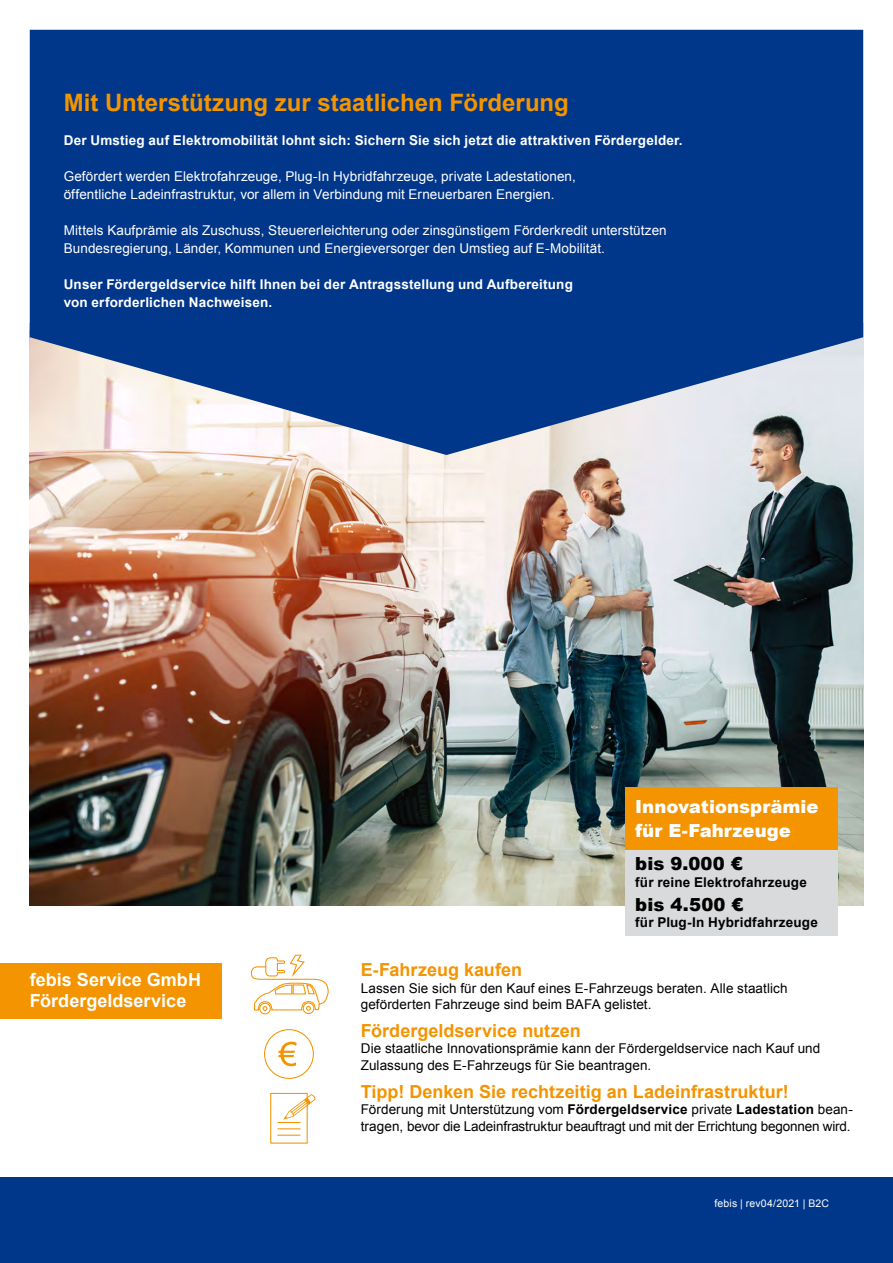
<style>
.page{position:relative;width:893px;height:1263px;background:#fff}
.page>*{position:absolute;margin:0;border:0;box-sizing:border-box;transform-origin:0 0}
.t1{font:700 24px "Arial";color:#f39400}
.t2{font:700 18px "Arial";color:#f39400}
.t3{font:700 18px/21.6px "Arial";color:#fff}
.t4{font:900 18px/24px "Arial";letter-spacing:.005em;color:#fff}
.t5{font:900 18px "Arial";letter-spacing:.005em;color:#000}
.t6{font:13.5px/16.2px "Arial";letter-spacing:.005em;color:#000}
.t7{font:13.5px/18px "Arial";letter-spacing:.005em;color:#fff}
.t8{font:700 13.5px/18px "Arial";letter-spacing:.015em;color:#fff}
.t9{font:700 13.5px "Arial";letter-spacing:.01em;color:#000}
.t10{font:10.5px "Arial";letter-spacing:.015em;color:#fff}
.s1{font-weight:700}
</style>
<div class="page">
<img style="left:30px;top:455px;width:833px;height:451px">
<svg style="left:30px;top:30px;width:833px;height:425px;background:#204f97"></svg>
<div style="left:625px;top:787px;width:213px;height:63px;background:#f39400"></div>
<div style="left:625px;top:850px;width:213px;height:85px;background:#d9dadb"></div>
<div style="left:0;top:1178px;width:893px;height:85px;background:#00378b"></div>
<div style="left:264px;top:1029px;width:50px;height:50px;border:1px solid #f39400;border-radius:50%"></div>
<svg style="left:278px;top:1042px;width:19px;height:24px"></svg>
<div style="left:270px;top:1093px;width:38px;height:50px;border:1px solid #f39400"></div>
<svg style="left:277px;top:1135px;width:23px;height:1px"></svg>
<svg style="left:278px;top:1094px;width:37px;height:35px"></svg>
<div style="left:0;top:963px;width:221px;height:55px;background:#f39400"></div>
<div style="left:259px;top:1003px;width:12px;height:11px;border:1px solid #f39400;border-radius:50%"></div>
<div style="left:303px;top:1002px;width:11px;height:12px;border:1px solid #f39400;border-radius:50%"></div>
<svg style="left:250px;top:954px;width:79px;height:57px"></svg>
<h1 class="t1" style="left:64px;top:87px;width:507px">Mit Unterstützung zur staatlichen Förderung</h1>
<p class="t8" style="left:64px;top:132px;width:620px">Der Umstieg auf Elektromobilität lohnt sich: Sichern Sie sich jetzt die attraktiven Fördergelder.</p>
<p class="t7" style="left:64px;top:168px;width:514px">Gefördert werden Elektrofahrzeuge, Plug-In Hybridfahrzeuge, private Ladestationen, öffentliche Ladeinfrastruktur, vor allem in Verbindung mit Erneuerbaren Energien.</p>
<p class="t7" style="left:64px;top:222px;width:604px">Mittels Kaufprämie als Zuschuss, Steuererleichterung oder zinsgünstigem Förderkredit unterstützen<br>Bundesregierung, Länder, Kommunen und Energieversorger den Umstieg auf E-Mobilität.</p>
<p class="t8" style="left:64px;top:276px;width:511px">Unser Fördergeldservice hilft Ihnen bei der Antragsstellung und Aufbereitung von erforderlichen Nachweisen.</p>
<h2 class="t3" style="left:30px;top:969px;width:173px">febis Service GmbH<br>Fördergeldservice</h2>
<h2 class="t4" style="left:635px;top:794px;width:185px">Innovationsprämie für E-Fahrzeuge</h2>
<h2 class="t5" style="left:635px;top:851px;width:109px">bis 9.000 €</h2>
<p class="t9" style="left:635px;top:873px;width:173px">für reine Elektrofahrzeuge</p>
<h2 class="t5" style="left:635px;top:891px;width:110px">bis 4.500 €</h2>
<p class="t9" style="left:635px;top:913px;width:184px">für Plug-In Hybridfahrzeuge</p>
<h2 class="t2" style="left:361px;top:958px;width:163px">E-Fahrzeug kaufen</h2>
<p class="t6" style="left:361px;top:980px;width:428px">Lassen Sie sich für den Kauf eines E-Fahrzeugs beraten. Alle staatlich geförderten Fahrzeuge sind beim BAFA gelistet.</p>
<h2 class="t2" style="left:361px;top:1019px;width:222px">Fördergeldservice nutzen</h2>
<p class="t6" style="left:361px;top:1041px;width:461px">Die staatliche Innovationsprämie kann der Fördergeldservice nach Kauf und<br>Zulassung des E-Fahrzeugs für Sie beantragen.</p>
<h2 class="t2" style="left:361px;top:1080px;width:430px">Tipp! Denken Sie rechtzeitig an Ladeinfrastruktur!</h2>
<p class="t6" style="left:361px;top:1101px;width:494px">Förderung mit Unterstützung vom <span class="s1">Fördergeldservice</span> private <span class="s1">Ladestation</span> bean&shy;tragen, bevor die Ladeinfrastruktur beauftragt und mit der Errichtung begonnen wird.</p>
<p class="t10" style="left:714px;top:1196px;width:116px">febis | rev04/2021 | B2C</p>
</div>
